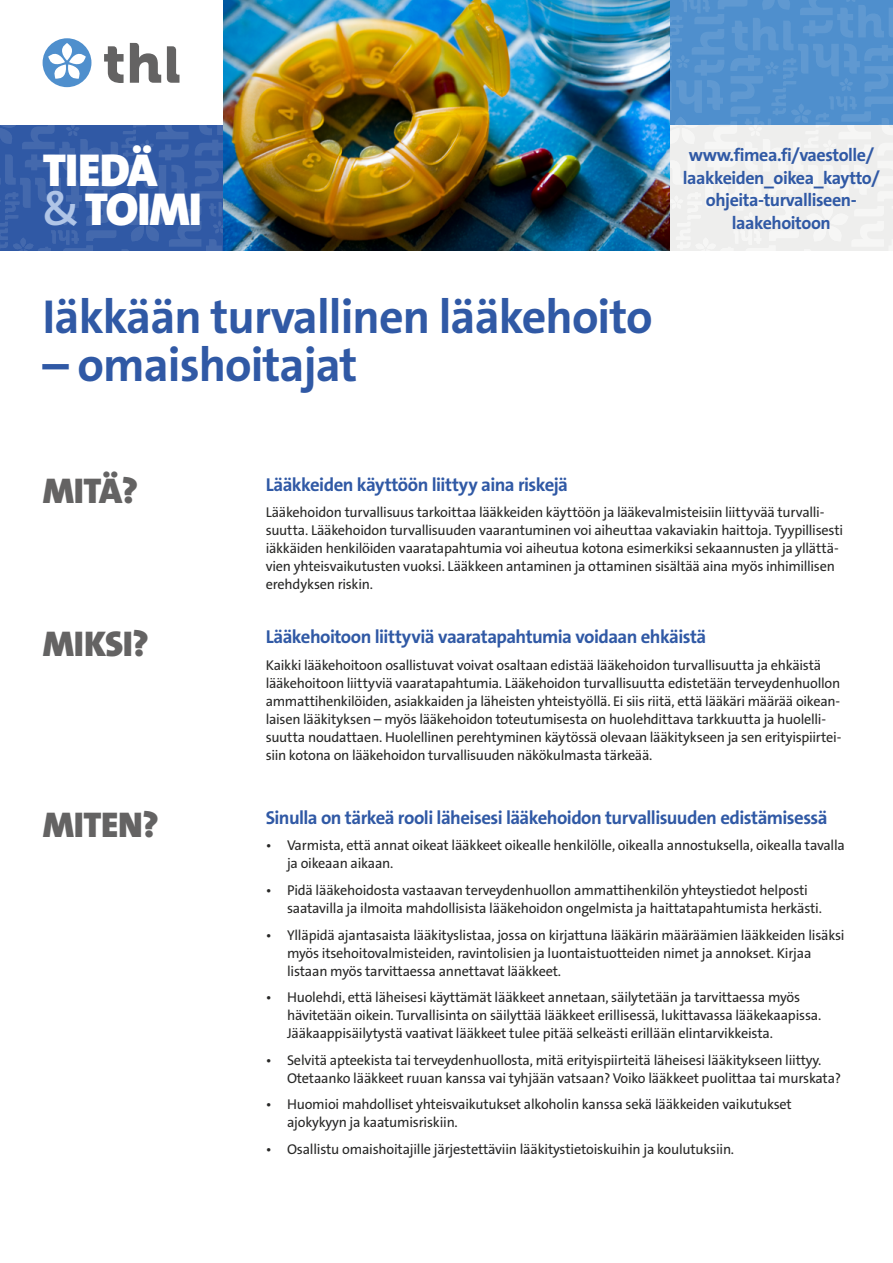
<style>
.page{position:relative;width:893px;height:1263px;background:#fff}
.page>*{position:absolute;margin:0;border:0;box-sizing:border-box;transform-origin:0 0}
.OTSIKKO_1_-_tummansi{font:700 48px "The Sans Os F";letter-spacing:-.02em;color:#3059a5}
.t1{font:900 46.5px/39px "The Sans Os F";letter-spacing:-.02em;color:#fff}
.KYSYMYS{font:900 36px "The Sans Os F";letter-spacing:-.01em;color:#646363}
.OTSIKKO_2_-_tummansi{font:700 18.75px "The Sans Os F";letter-spacing:-.03em;color:#3059a5}
.WWW-OSOITE_-_tummans{font:700 18px/22.5px "The Sans Os F";letter-spacing:-.025em;color:#3059a5;text-align:center}
.LEIPÄTEKSTI{font:14.25px/18px "The Sans Os F";letter-spacing:-.015em;color:#282827}
.s1{font-weight:600;color:#b0c5e7}
</style>
<div class="page">
<svg style="left:104px;top:43px;width:75px;height:40px"></svg>
<div style="left:43px;top:38px;width:48px;height:49px;background:#4f8fcd;border-radius:50%"></div>
<svg style="left:48px;top:43px;width:38px;height:36px"></svg>
<svg style="left:0;top:125px;width:223px;height:126px;background:#375ea7"></svg>
<svg style="left:670px;top:0;width:223px;height:251px"></svg>
<img style="left:223px;top:0;width:447px;height:251px">
<h2 class="t1" style="left:43px;top:151px;width:161px">TIEDÄ <span class="s1">&amp;</span>TOIMI</h2>
<p class="WWW-OSOITE_-_tummans" style="left:683px;top:144px;width:198px">www.fimea.fi/vaestolle/ laakkeiden_oikea_kaytto/ ohjeita-turvalliseen&shy;laakehoitoon</p>
<h1 class="OTSIKKO_1_-_tummansi" style="left:43px;top:286px;width:612px">Iäkkään turvallinen lääkehoito</h1>
<h1 class="OTSIKKO_1_-_tummansi" style="left:43px;top:334px;width:317px">– omaishoitajat</h1>
<p class="KYSYMYS" style="left:43px;top:468px;width:97px">MITÄ?</p>
<h2 class="OTSIKKO_2_-_tummansi" style="left:266px;top:472px;width:304px">Lääkkeiden käyttöön liittyy aina riskejä</h2>
<p class="LEIPÄTEKSTI" style="left:266px;top:503px;width:579px">Lääkehoidon turvallisuus tarkoittaa lääkkeiden käyttöön ja lääkevalmisteisiin liittyvää turvalli&shy;suutta. Lääkehoidon turvallisuuden vaarantuminen voi aiheuttaa vakaviakin haittoja. Tyypillisesti iäkkäiden henkilöiden vaaratapahtumia voi aiheutua kotona esimerkiksi sekaannusten ja yllättä&shy;vien yhteisvaikutusten vuoksi. Lääkkeen antaminen ja ottaminen sisältää aina myös inhimillisen erehdyksen riskin.</p>
<p class="KYSYMYS" style="left:43px;top:621px;width:107px">MIKSI?</p>
<h2 class="OTSIKKO_2_-_tummansi" style="left:266px;top:625px;width:442px">Lääkehoitoon liittyviä vaaratapahtumia voidaan ehkäistä</h2>
<p class="LEIPÄTEKSTI" style="left:266px;top:656px;width:577px">Kaikki lääkehoitoon osallistuvat voivat osaltaan edistää lääkehoidon turvallisuutta ja ehkäistä lääkehoitoon liittyviä vaaratapahtumia. Lääkehoidon turvallisuutta edistetään terveydenhuollon ammattihenkilöiden, asiakkaiden ja läheisten yhteistyöllä. Ei siis riitä, että lääkäri määrää oikean&shy;laisen lääkityksen – myös lääkehoidon toteutumisesta on huolehdittava tarkkuutta ja huolelli&shy;suutta noudattaen. Huolellinen perehtyminen käytössä olevaan lääkitykseen ja sen erityispiirtei&shy;siin kotona on lääkehoidon turvallisuuden näkökulmasta tärkeää.</p>
<p class="KYSYMYS" style="left:43px;top:801px;width:117px">MITEN?</p>
<h2 class="OTSIKKO_2_-_tummansi" style="left:266px;top:806px;width:563px">Sinulla on tärkeä rooli läheisesi lääkehoidon turvallisuuden edistämisessä</h2>
<p class="LEIPÄTEKSTI" style="left:287px;top:837px;width:559px;text-indent:-21px">• Varmista, että annat oikeat lääkkeet oikealle henkilölle, oikealla annostuksella, oikealla tavalla ja oikeaan aikaan.</p>
<p class="LEIPÄTEKSTI" style="left:287px;top:881px;width:536px;text-indent:-21px">• Pidä lääkehoidosta vastaavan terveydenhuollon ammattihenkilön yhteystiedot helposti saatavilla ja ilmoita mahdollisista lääkehoidon ongelmista ja haittatapahtumista herkästi.</p>
<p class="LEIPÄTEKSTI" style="left:287px;top:926px;width:559px;text-indent:-21px">• Ylläpidä ajantasaista lääkityslistaa, jossa on kirjattuna lääkärin määräämien lääkkeiden lisäksi myös itsehoitovalmisteiden, ravintolisien ja luontaistuotteiden nimet ja annokset. Kirjaa listaan myös tarvittaessa annettavat lääkkeet.</p>
<p class="LEIPÄTEKSTI" style="left:287px;top:988px;width:536px;text-indent:-21px">• Huolehdi, että läheisesi käyttämät lääkkeet annetaan, säilytetään ja tarvittaessa myös hävitetään oikein. Turvallisinta on säilyttää lääkkeet erillisessä, lukittavassa lääkekaapissa.<br>Jääkaappisäilytystä vaativat lääkkeet tulee pitää selkeästi erillään elintarvikkeista.</p>
<p class="LEIPÄTEKSTI" style="left:287px;top:1051px;width:556px;text-indent:-21px">• Selvitä apteekista tai terveydenhuollosta, mitä erityispiirteitä läheisesi lääkitykseen liittyy.<br>Otetaanko lääkkeet ruuan kanssa vai tyhjään vatsaan? Voiko lääkkeet puolittaa tai murskata?</p>
<p class="LEIPÄTEKSTI" style="left:287px;top:1095px;width:506px;text-indent:-21px">• Huomioi mahdolliset yhteisvaikutukset alkoholin kanssa sekä lääkkeiden vaikutukset ajokykyyn ja kaatumisriskiin.</p>
<p class="LEIPÄTEKSTI" style="left:266px;top:1140px;width:470px">• Osallistu omaishoitajille järjestettäviin lääkitystietoiskuihin ja koulutuksiin.</p>
</div>
